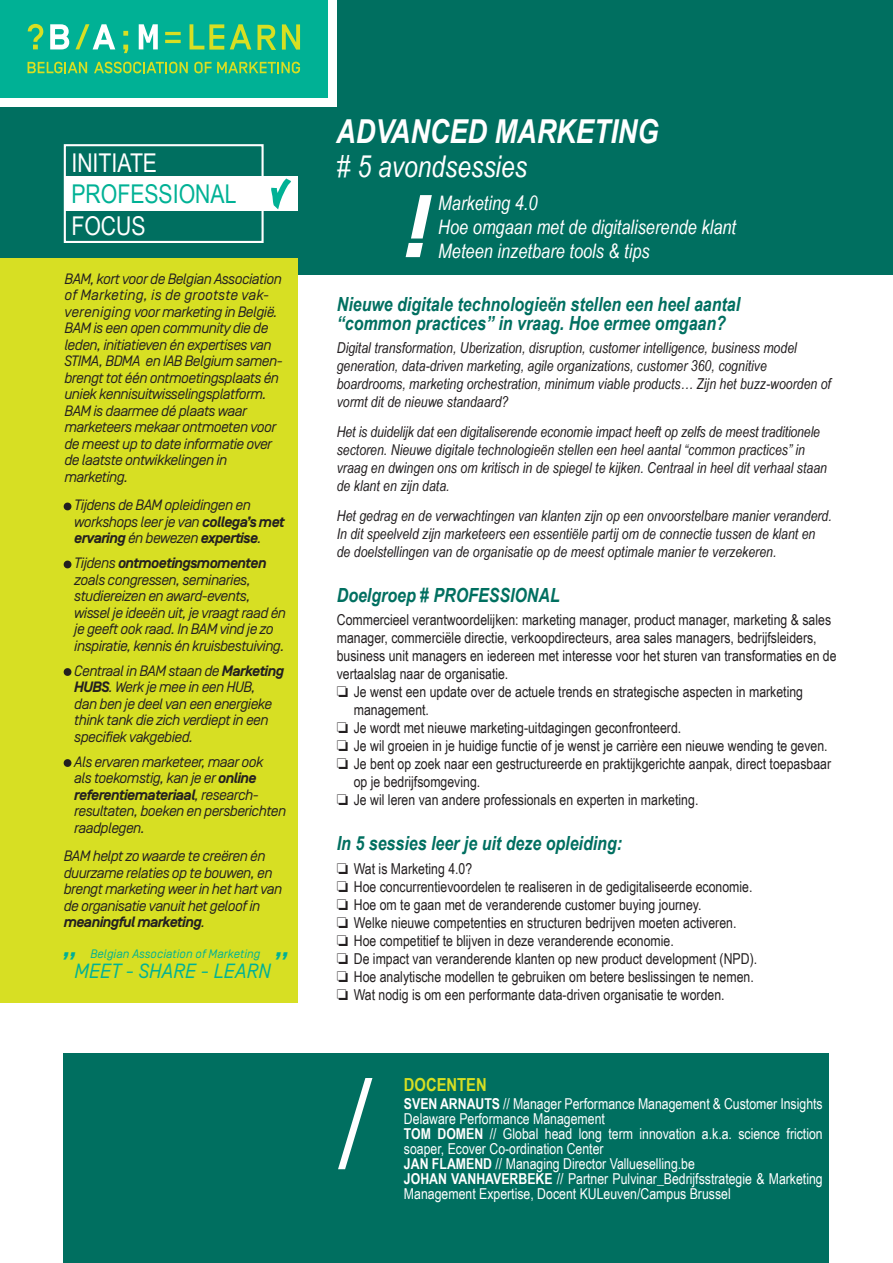
<style>
.page{position:relative;width:893px;height:1263px;background:#fff}
.page>*{position:absolute;margin:0;border:0;box-sizing:border-box;transform-origin:0 0}
.t1{font:italic 700 88.65px "Simplon Norm";color:#fff}
.t2{font:italic 700 33px "Arial Narrow";color:#fff}
.t3{font:italic 30px "Arial Narrow";color:#fff}
.t4{font:25.8px "Arial Narrow";color:#fff}
.t5{font:25.8px "Arial Narrow";color:#00b195}
.t6{font:italic 20.55px "Simplon Norm";color:#00b195}
.t7{font:italic 19.95px/24px "Arial Narrow";color:#fff}
.t8{font:italic 700 19.5px/19.5px "Arial Narrow";color:#006f60}
.t9{font:700 18px "Arial Narrow";color:#d7df23}
.t10{font:15px/18px "Arial Narrow";color:#231f20}
.t11{font:italic 15px/16.5px "Simplon Norm";letter-spacing:-.04em;color:#231f20}
.t12{font:italic 15px/18px "Arial Narrow";color:#231f20}
.t13{font:15px/15px "Arial Narrow";color:#fff}
.t14{font:italic 12.3px "Simplon Norm";color:#00b195}
.s1{font-weight:700}
.s2{font-size:36.75px}
</style>
<div class="page">
<div style="left:64px;top:1053px;width:765px;height:210px;background:#006f60"></div>
<div style="left:0;top:0;width:893px;height:275px;background:#006f60"></div>
<div style="left:0;top:258px;width:298px;height:744px;background:#d7df23"></div>
<div style="left:0;top:0;width:337px;height:106px;background:#fff"></div>
<div style="left:64px;top:176px;width:233px;height:35px;background:#fff"></div>
<svg style="left:271px;top:178px;width:20px;height:32px"></svg>
<div style="left:0;top:0;width:328px;height:98px;background:#00b195"></div>
<svg style="left:28px;top:62px;width:59px;height:11px"></svg>
<svg style="left:94px;top:62px;width:94px;height:11px"></svg>
<svg style="left:194px;top:62px;width:17px;height:11px"></svg>
<svg style="left:217px;top:62px;width:83px;height:11px"></svg>
<svg style="left:123px;top:31px;width:5px;height:22px"></svg>
<hr style="left:165px;top:40px;width:16px;height:3px;background:#d7df23">
<hr style="left:165px;top:32px;width:16px;height:3px;background:#d7df23">
<svg style="left:28px;top:24px;width:15px;height:25px"></svg>
<svg style="left:75px;top:24px;width:40px;height:25px"></svg>
<svg style="left:139px;top:24px;width:19px;height:25px"></svg>
<svg style="left:50px;top:24px;width:19px;height:25px"></svg>
<svg style="left:190px;top:24px;width:34px;height:26px"></svg>
<svg style="left:230px;top:24px;width:21px;height:25px"></svg>
<svg style="left:258px;top:25px;width:18px;height:25px"></svg>
<svg style="left:282px;top:24px;width:18px;height:26px"></svg>
<svg style="left:338px;top:1078px;width:34px;height:91px"></svg>
<svg style="left:64px;top:503px;width:7px;height:7px"></svg>
<svg style="left:64px;top:561px;width:7px;height:7px"></svg>
<svg style="left:64px;top:668px;width:7px;height:8px"></svg>
<svg style="left:64px;top:759px;width:7px;height:8px"></svg>
<div style="left:64px;top:144px;width:200px;height:99px;border:2px solid #fff"></div>
<hr style="left:65px;top:176px;width:197px;height:3px;background:#fff">
<hr style="left:65px;top:209px;width:197px;height:2px;background:#fff">
<h3 class="t4" style="left:71px;top:144px;width:87px">INITIATE</h3>
<h3 class="t5" style="left:71px;top:175px;width:167px">PROFESSIONAL</h3>
<h3 class="t4" style="left:71px;top:207px;width:76px">FOCUS</h3>
<p class="t11" style="left:64px;top:271px;width:220px">BAM, kort voor de Belgian Association of Marketing, is de grootste vak&shy;vereniging voor marketing in België.<br>BAM is een open community die de leden, initiatieven én expertises van<br>STIMA, BDMA en IAB Belgium samen&shy;brengt tot één ontmoetingsplaats én uniek kennisuitwisselingsplatform.<br>BAM is daarmee dé plaats waar marketeers mekaar ontmoeten voor de meest up to date informatie over de laatste ontwikkelingen in marketing.</p>
<p class="t11" style="left:74px;top:497px;width:212px">Tijdens de BAM opleidingen en workshops leer je van <span class="s1">collega’s met ervaring</span> én bewezen <span class="s1">expertise</span>.</p>
<p class="t11" style="left:74px;top:555px;width:213px">Tijdens <span class="s1">ontmoetingsmomenten </span>zoals congressen, seminaries, studiereizen en award-events, wissel je ideeën uit, je vraagt raad én je geeft ook raad. In BAM vind je zo inspiratie, kennis én kruisbestuiving.</p>
<p class="t11" style="left:74px;top:663px;width:211px">Centraal in BAM staan de <span class="s1">Marketing<br>HUBS</span>. Werk je mee in een HUB,<br>dan ben je deel van een energieke think tank die zich verdiept in een specifiek vakgebied.</p>
<p class="t11" style="left:74px;top:754px;width:213px">Als ervaren marketeer, maar ook<br>als toekomstig, kan je er <span class="s1">online referentiemateriaal</span>, research&shy;resultaten, boeken en persberichten raadplegen.</p>
<p class="t11" style="left:64px;top:848px;width:220px">BAM helpt zo waarde te creëren én duurzame relaties op te bouwen, en brengt marketing weer in het hart van de organisatie vanuit het geloof in <span class="s1">meaningful marketing</span>.</p>
<p class="t14" style="left:90px;top:947px;width:172px">Belgian Association of Marketing</p>
<h3 class="t6" style="left:59px;top:960px;width:229px"><span class="s2">”</span>MEET - SHARE - LEARN<span class="s2">”</span></h3>
<h2 class="t2" style="left:336px;top:106px;width:324px">ADVANCED MARKETING</h2>
<h3 class="t3" style="left:337px;top:149px;width:192px"># 5 avondsessies</h3>
<h1 class="t1" style="left:404px;top:179px;width:28px">!</h1>
<h3 class="t7" style="left:438px;top:191px;width:299px">Marketing 4.0<br>Hoe omgaan met de digitaliserende klant</h3>
<h3 class="t7" style="left:438px;top:239px;width:213px">Meteen inzetbare tools &amp; tips</h3>
<h3 class="t8" style="left:337px;top:293px;width:405px">Nieuwe digitale technologieën stellen een heel aantal “common practices” in vraag. Hoe ermee omgaan?</h3>
<p class="t12" style="left:337px;top:339px;width:496px">Digital transformation, Uberization, disruption, customer intelligence, business model generation, data-driven marketing, agile organizations, customer 360, cognitive boardrooms, marketing orchestration, minimum viable products… Zijn het buzz-woorden of vormt dit de nieuwe standaard?</p>
<p class="t12" style="left:337px;top:423px;width:492px">Het is duidelijk dat een digitaliserende economie impact heeft op zelfs de meest traditionele sectoren. Nieuwe digitale technologieën stellen een heel aantal “common practices” in vraag en dwingen ons om kritisch in de spiegel te kijken. Centraal in heel dit verhaal staan de klant en zijn data.</p>
<p class="t12" style="left:337px;top:507px;width:497px">Het gedrag en de verwachtingen van klanten zijn op een onvoorstelbare manier veranderd.<br>In dit speelveld zijn marketeers een essentiële partij om de connectie tussen de klant en de doelstellingen van de organisatie op de meest optimale manier te verzekeren.</p>
<h3 class="t8" style="left:337px;top:584px;width:225px">Doelgroep # PROFESSIONAL</h3>
<p class="t10" style="left:337px;top:610px;width:501px">Commercieel verantwoordelijken: marketing manager, product manager, marketing &amp; sales manager, commerciële directie, verkoopdirecteurs, area sales managers, bedrijfsleiders, business unit managers en iedereen met interesse voor het sturen van transformaties en de vertaalslag naar de organisatie.</p>
<p class="t10" style="left:354px;top:682px;width:451px;text-indent:-17px">□ Je wenst een update over de actuele trends en strategische aspecten in marketing management.</p>
<p class="t10" style="left:337px;top:718px;width:346px">□ Je wordt met nieuwe marketing-uitdagingen geconfronteerd.</p>
<p class="t10" style="left:337px;top:736px;width:492px">□ Je wil groeien in je huidige functie of je wenst je carrière een nieuwe wending te geven.</p>
<p class="t10" style="left:354px;top:754px;width:479px;text-indent:-17px">□ Je bent op zoek naar een gestructureerde en praktijkgerichte aanpak, direct toepasbaar op je bedrijfsomgeving.</p>
<p class="t10" style="left:337px;top:790px;width:363px">□ Je wil leren van andere professionals en experten in marketing.</p>
<h3 class="t8" style="left:337px;top:833px;width:287px">In 5 sessies leer je uit deze opleiding:</h3>
<p class="t10" style="left:337px;top:859px;width:137px">□ Wat is Marketing 4.0?</p>
<p class="t10" style="left:337px;top:877px;width:417px">□ Hoe concurrentievoordelen te realiseren in de gedigitaliseerde economie.</p>
<p class="t10" style="left:337px;top:895px;width:366px">□ Hoe om te gaan met de veranderende customer buying journey.</p>
<p class="t10" style="left:337px;top:913px;width:401px">□ Welke nieuwe competenties en structuren bedrijven moeten activeren.</p>
<p class="t10" style="left:337px;top:931px;width:339px">□ Hoe competitief te blijven in deze veranderende economie.</p>
<p class="t10" style="left:337px;top:949px;width:422px">□ De impact van veranderende klanten op new product development (NPD).</p>
<p class="t10" style="left:337px;top:967px;width:419px">□ Hoe analytische modellen te gebruiken om betere beslissingen te nemen.</p>
<p class="t10" style="left:337px;top:985px;width:389px">□ Wat nodig is om een performante data-driven organisatie te worden.</p>
<p class="t9" style="left:404px;top:1074px;width:84px">DOCENTEN</p>
<p class="t13" style="left:404px;top:1095px;width:420px"><span class="s1">SVEN ARNAUTS</span> // Manager Performance Management &amp; Customer Insights Delaware Performance Management<br><span class="s1">TOM DOMEN</span> // Global head long term innovation a.k.a. science friction soaper, Ecover Co-ordination Center<br><span class="s1">JAN FLAMEND</span> // Managing Director Vallueselling.be<br><span class="s1">JOHAN VANHAVERBEKE</span> // Partner Pulvinar_Bedrijfsstrategie &amp; Marketing Management Expertise, Docent KULeuven/Campus Brussel</p>
</div>
